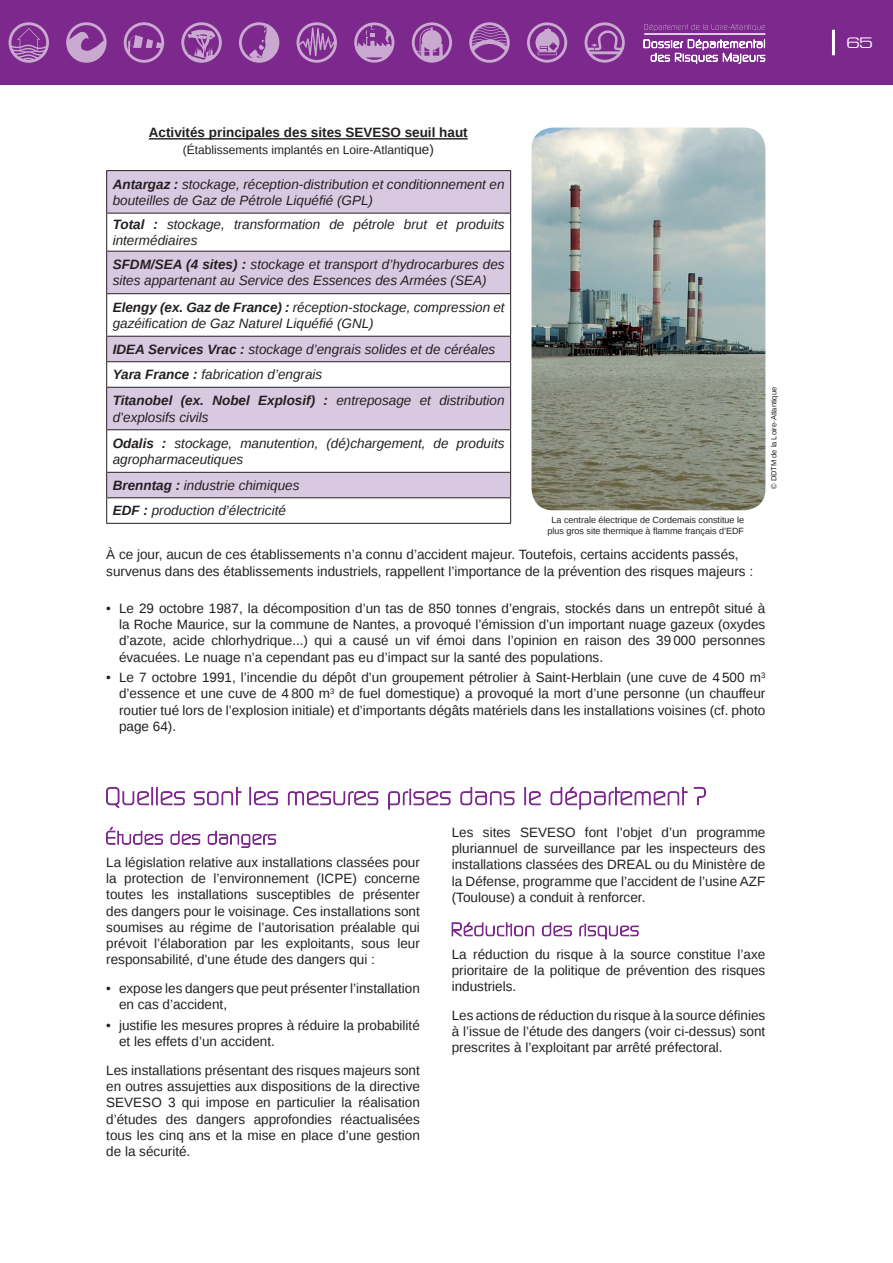
<style>
.page{position:relative;width:893px;height:1263px;background:#fff}
.page>*{position:absolute;margin:0;border:0;box-sizing:border-box;transform-origin:0 0}
.t1{font:15px "Microgram";color:#fff}
.t2{font:13.5px/16.2px "Liberation Sans";color:#231f20;text-align:justify}
.t3{font:italic 13.5px/16.2px "Liberation Sans";color:#231f20}
.t4{font:700 13.5px "Liberation Sans";color:#231f20}
.t5{font:12px "Liberation Sans";color:#231f20}
.t6{font:9px/10.8px "Liberation Sans";color:#231f20;text-align:center}
.t7{font:7.5px "Liberation Sans";color:#231f20}
.s1{font-size:13.5px}
.s2{font-weight:700}
</style>
<div class="page">
<div style="left:0;top:0;width:893px;height:85px;background:#7c288d"></div>
<svg style="left:644px;top:39px;width:121px;height:25px"></svg>
<svg style="left:644px;top:24px;width:121px;height:7px"></svg>
<hr style="left:644px;top:33px;width:121px;height:2px;background:#fff">
<hr style="left:832px;top:30px;width:3px;height:25px;background:#fff">
<hr style="left:149px;top:138px;width:319px;height:2px;background:#231f20">
<div style="left:107px;top:171px;width:403px;height:42px;background:#d8c9e1"></div>
<svg style="left:107px;top:214px;width:403px;height:309px"></svg>
<hr style="left:106px;top:170px;width:405px;height:1px;background:#231f20">
<hr style="left:106px;top:171px;width:1px;height:42px;background:#231f20">
<hr style="left:510px;top:171px;width:1px;height:42px;background:#231f20">
<hr style="left:106px;top:213px;width:405px;height:1px;background:#231f20">
<hr style="left:106px;top:213px;width:1px;height:38px;background:#231f20">
<hr style="left:510px;top:213px;width:1px;height:38px;background:#231f20">
<hr style="left:106px;top:251px;width:405px;height:1px;background:#231f20">
<hr style="left:106px;top:252px;width:1px;height:41px;background:#231f20">
<hr style="left:510px;top:252px;width:1px;height:41px;background:#231f20">
<hr style="left:106px;top:293px;width:405px;height:1px;background:#231f20">
<hr style="left:106px;top:294px;width:1px;height:42px;background:#231f20">
<hr style="left:510px;top:294px;width:1px;height:42px;background:#231f20">
<hr style="left:106px;top:336px;width:405px;height:1px;background:#231f20">
<hr style="left:106px;top:361px;width:405px;height:1px;background:#231f20">
<svg style="left:106px;top:337px;width:1px;height:50px"></svg>
<svg style="left:510px;top:337px;width:1px;height:50px"></svg>
<hr style="left:106px;top:387px;width:405px;height:1px;background:#231f20">
<hr style="left:106px;top:388px;width:1px;height:41px;background:#231f20">
<hr style="left:510px;top:388px;width:1px;height:41px;background:#231f20">
<hr style="left:106px;top:429px;width:405px;height:1px;background:#231f20">
<hr style="left:106px;top:430px;width:1px;height:42px;background:#231f20">
<hr style="left:510px;top:430px;width:1px;height:42px;background:#231f20">
<hr style="left:106px;top:472px;width:405px;height:1px;background:#231f20">
<hr style="left:106px;top:497px;width:405px;height:1px;background:#231f20">
<svg style="left:106px;top:473px;width:1px;height:50px"></svg>
<svg style="left:510px;top:473px;width:1px;height:50px"></svg>
<hr style="left:106px;top:523px;width:405px;height:1px;background:#231f20">
<svg style="left:106px;top:787px;width:600px;height:23px"></svg>
<svg style="left:106px;top:827px;width:170px;height:21px"></svg>
<svg style="left:451px;top:922px;width:188px;height:18px"></svg>
<svg style="left:239px;top:22px;width:40px;height:41px"></svg>
<svg style="left:412px;top:22px;width:40px;height:41px"></svg>
<svg style="left:124px;top:22px;width:40px;height:41px"></svg>
<svg style="left:354px;top:22px;width:40px;height:41px"></svg>
<svg style="left:527px;top:22px;width:40px;height:41px"></svg>
<svg style="left:585px;top:22px;width:40px;height:41px"></svg>
<svg style="left:9px;top:22px;width:40px;height:41px"></svg>
<svg style="left:66px;top:22px;width:41px;height:41px"></svg>
<svg style="left:181px;top:22px;width:41px;height:41px"></svg>
<svg style="left:297px;top:22px;width:40px;height:41px"></svg>
<svg style="left:469px;top:22px;width:41px;height:41px"></svg>
<img style="left:531px;top:128px;width:234px;height:382px">
<p class="t4" style="left:149px;top:123px;width:320px">Activités principales des sites SEVESO seuil haut</p>
<p class="t5" style="left:183px;top:143px;width:253px">(Établissements implantés en Loire-Atlanti<span class="s1">que)</span></p>
<p class="t3" style="left:113px;top:176px;width:393px"><span class="s2">Antargaz :</span> stockage, réception-distribution et conditionnement en bouteilles de Gaz de Pétrole Liquéfié (GPL)</p>
<p class="t3" style="left:113px;top:216px;width:393px"><span class="s2">Total :</span> stockage, transformation de pétrole brut et produits intermédiaires</p>
<p class="t3" style="left:113px;top:256px;width:393px"><span class="s2">SFDM/SEA (4 sites) :</span> stockage et transport d’hydrocarbures des sites appartenant au Service des Essences des Armées (SEA)</p>
<p class="t3" style="left:113px;top:299px;width:393px"><span class="s2">Elengy (ex. Gaz de France) :</span> réception-stockage, compression et gazéification de Gaz Naturel Liquéfié (GNL)</p>
<p class="t3" style="left:113px;top:336px;width:393px;line-height:25.7px"><span class="s2">IDEA Services Vrac :</span> stockage d’engrais solides et de céréales<br><span class="s2">Yara France :</span> fabrication d’engrais<br><span class="s2">Titanobel (ex. Nobel Explosif) :</span> entreposage et distribution</p>
<p class="t3" style="left:113px;top:404px;width:393px;line-height:26.2px">d’explosifs civils<br><span class="s2">Odalis :</span> stockage, manutention, (dé)chargement, de produits</p>
<p class="t3" style="left:113px;top:446px;width:188px;line-height:25.7px">agropharmaceutiques<br><span class="s2">Brenntag :</span> industrie chimiques<br><span class="s2">EDF :</span> production d’électricité</p>
<p class="t2" style="left:106px;top:547px;width:648px">À ce jour, aucun de ces établissements n’a connu d’accident majeur. Toutefois, certains accidents passés, survenus dans des établissements industriels, rappellent l’importance de la prévention des risques majeurs :</p>
<p class="t2" style="left:119px;top:601px;width:648px;text-indent:-13px">• Le 29 octobre 1987, la décomposition d’un tas de 850 tonnes d’engrais, stockés dans un entrepôt situé à la Roche Maurice, sur la commune de Nantes, a provoqué l’émission d’un important nuage gazeux (oxydes d’azote, acide chlorhydrique...) qui a causé un vif émoi dans l’opinion en raison des 39 000 personnes évacuées. Le nuage n’a cependant pas eu d’impact sur la santé des populations.</p>
<p class="t2" style="left:119px;top:670px;width:648px;text-indent:-13px">• Le 7 octobre 1991, l’incendie du dépôt d’un groupement pétrolier à Saint-Herblain (une cuve de 4 500 m<sup>3 </sup>d’essence et une cuve de 4 800 m<sup>3</sup> de fuel domestique) a provoqué la mort d’une personne (un chauffeur routier tué lors de l’explosion initiale) et d’importants dégâts matériels dans les installations voisines (cf. photo page 64).</p>
<p class="t7" style="left:770px;top:489px;width:104px;rotate:-90deg">© DDTM de la Loire-Atlantique</p>
<p class="t6" style="left:548px;top:515px;width:198px">La centrale électrique de Cordemais constitue le plus gros site thermique à flamme français d’EDF</p>
<p class="t2" style="left:106px;top:855px;width:315px">La législation relative aux installations classées pour la protection de l’environnement (ICPE) concerne toutes les installations susceptibles de présenter des dangers pour le voisinage. Ces installations sont soumises au régime de l’autorisation préalable qui prévoit l’élaboration par les exploitants, sous leur responsabilité, d’une étude des dangers qui :</p>
<p class="t2" style="left:119px;top:981px;width:302px;text-indent:-13px">• expose les dangers que peut présenter l’installation en cas d’accident,</p>
<p class="t2" style="left:119px;top:1018px;width:302px;text-indent:-13px">• justifie les mesures propres à réduire la probabilité et les effets d’un accident.</p>
<p class="t2" style="left:106px;top:1063px;width:315px">Les installations présentant des risques majeurs sont en outres assujetties aux dispositions de la directive SEVESO 3 qui impose en particulier la réalisation d’études des dangers approfondies réactualisées tous les cinq ans et la mise en place d’une gestion de la sécurité.</p>
<p class="t2" style="left:452px;top:825px;width:315px">Les sites SEVESO font l’objet d’un programme pluriannuel de surveillance par les inspecteurs des installations classées des DREAL ou du Ministère de la Défense, programme que l’accident de l’usine AZF (Toulouse) a conduit à renforcer.</p>
<p class="t2" style="left:452px;top:946px;width:315px">La réduction du risque à la source constitue l’axe prioritaire de la politique de prévention des risques industriels.</p>
<p class="t2" style="left:452px;top:1008px;width:315px">Les actions de réduction du risque à la source définies à l’issue de l’étude des dangers (voir ci-dessus) sont prescrites à l’exploitant par arrêté préfectoral.</p>
<p class="t1" style="left:845px;top:30px;width:27px">65</p>
</div>
